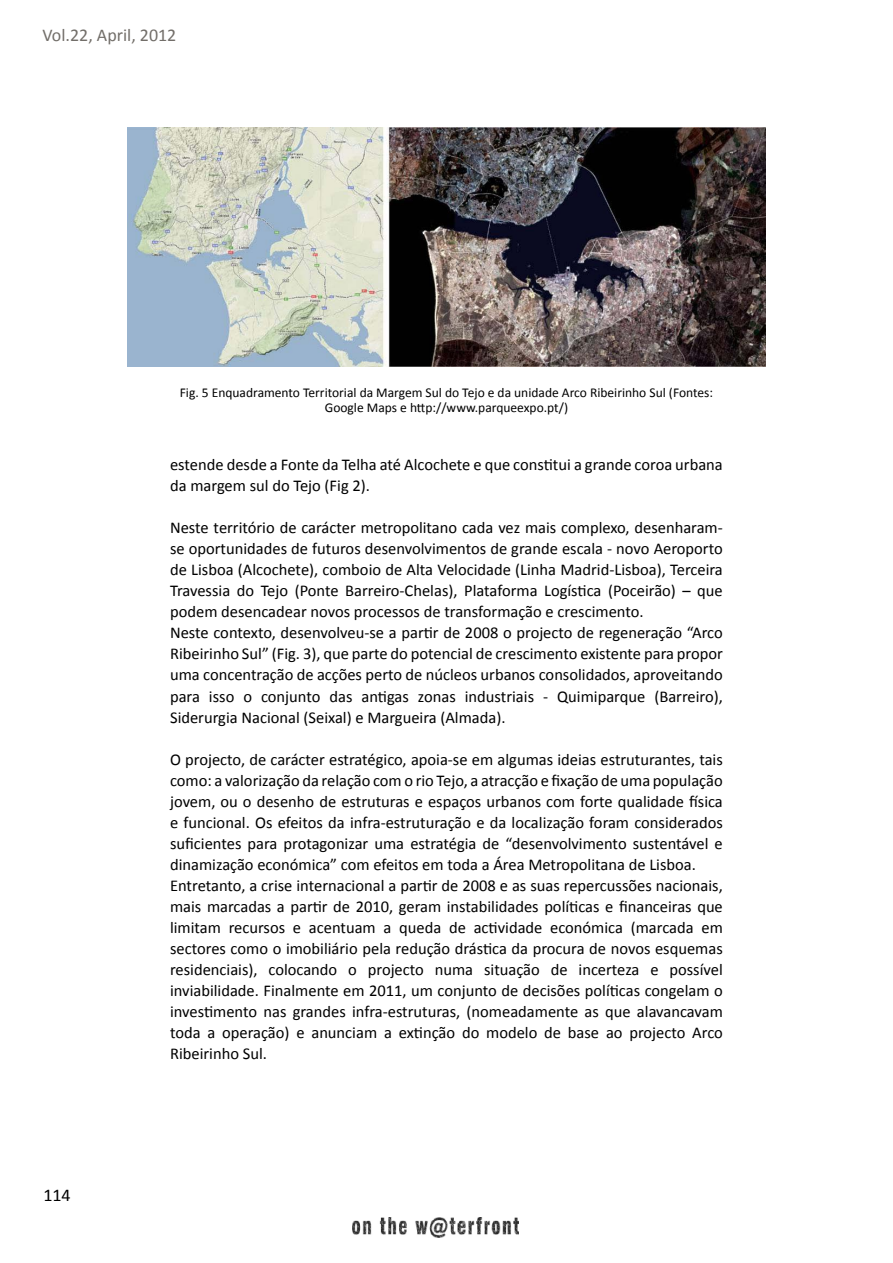
<style>
.page{position:relative;width:893px;height:1263px;background:#fff}
.page>*{position:absolute;margin:0;border:0;box-sizing:border-box;transform-origin:0 0}
.t1{font:18px "Calibri";color:#726e69}
.t2{font:18px "Calibri";color:#000}
.t3{font:16.5px/21px "Calibri";color:#000}
.t4{font:13.5px/15px "Calibri";color:#000;text-align:center}
</style>
<div class="page">
<img style="left:352px;top:1218px;width:167px;height:19px">
<img style="left:128px;top:128px;width:637px;height:238px">
<p class="t1" style="left:43px;top:24px;width:135px">Vol.22, April, 2012</p>
<p class="t4" style="left:180px;top:385px;width:535px">Fig. 5 Enquadramento Territorial da Margem Sul do Tejo e da unidade Arco Ribeirinho Sul (Fontes:<br>Google Maps e http://www.parqueexpo.pt/)</p>
<p class="t2" style="left:43px;top:1184px;width:29px">114</p>
<p class="t3" style="left:170px;top:454px;width:554px">estende desde a Fonte da Telha até Alcochete e que constitui a grande coroa urbana da margem sul do Tejo (Fig 2).</p>
<p class="t3" style="left:170px;top:517px;width:554px">Neste território de carácter metropolitano cada vez mais complexo, desenharam&shy;se oportunidades de futuros desenvolvimentos de grande escala - novo Aeroporto de Lisboa (Alcochete), comboio de Alta Velocidade (Linha Madrid-Lisboa), Terceira Travessia do Tejo (Ponte Barreiro-Chelas), Plataforma Logística (Poceirão) – que podem desencadear novos processos de transformação e crescimento.<br>Neste contexto, desenvolveu-se a partir de 2008 o projecto de regeneração “Arco Ribeirinho Sul” (Fig. 3), que parte do potencial de crescimento existente para propor uma concentração de acções perto de núcleos urbanos consolidados, aproveitando para isso o conjunto das antigas zonas industriais - Quimiparque (Barreiro), Siderurgia Nacional (Seixal) e Margueira (Almada).</p>
<p class="t3" style="left:170px;top:748px;width:554px">O projecto, de carácter estratégico, apoia-se em algumas ideias estruturantes, tais como: a valorização da relação com o rio Tejo, a atracção e fixação de uma população jovem, ou o desenho de estruturas e espaços urbanos com forte qualidade física e funcional. Os efeitos da infra-estruturação e da localização foram considerados suficientes para protagonizar uma estratégia de “desenvolvimento sustentável e dinamização económica” com efeitos em toda a Área Metropolitana de Lisboa.<br>Entretanto, a crise internacional a partir de 2008 e as suas repercussões nacionais, mais marcadas a partir de 2010, geram instabilidades políticas e financeiras que limitam recursos e acentuam a queda de actividade económica (marcada em sectores como o imobiliário pela redução drástica da procura de novos esquemas residenciais), colocando o projecto numa situação de incerteza e possível inviabilidade. Finalmente em 2011, um conjunto de decisões políticas congelam o investimento nas grandes infra-estruturas, (nomeadamente as que alavancavam toda a operação) e anunciam a extinção do modelo de base ao projecto Arco Ribeirinho Sul.</p>
</div>
